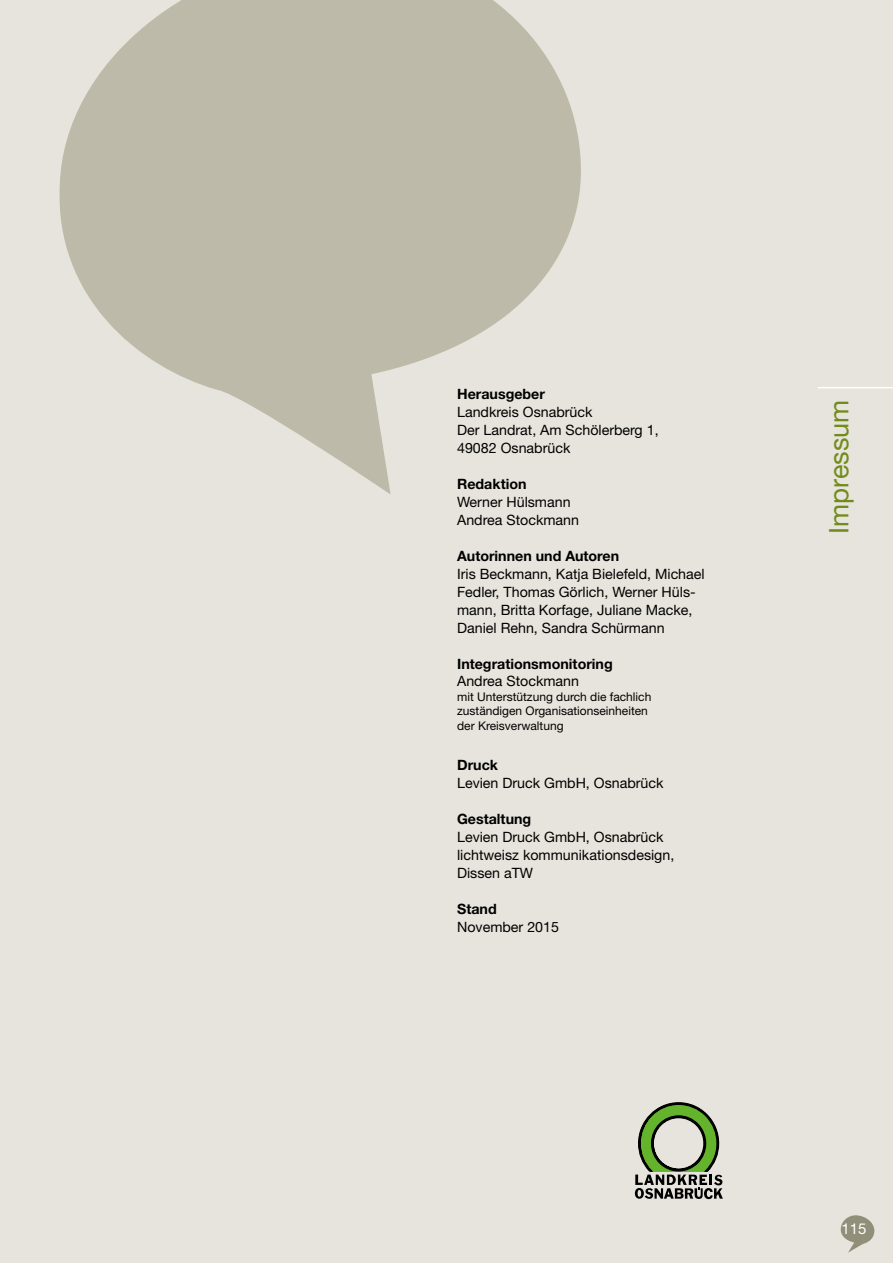
<style>
.page{position:relative;width:893px;height:1263px;background:#e6e4dc}
.page>*{position:absolute;margin:0;border:0;box-sizing:border-box;transform-origin:0 0}
.t1{font:27px "Helvetica Neue LT Std";color:#718c1a}
.t2{font:15px "Helvetica Neue LT Std";color:#fff}
.t3{font:14.25px/18px "Helvetica Neue LT Std";color:#000}
.t4{font:700 14.25px "Helvetica Neue LT Std";color:#000}
.t5{font:12px/14.4px "Helvetica Neue LT Std";color:#000}
</style>
<div class="page">
<hr style="left:818px;top:387px;width:75px;height:1px;background:#fff">
<svg style="left:635px;top:1102px;width:88px;height:97px"></svg>
<svg style="left:59px;top:0;width:522px;height:494px;fill:#bebaa9"></svg>
<svg style="left:840px;top:1215px;width:35px;height:38px"></svg>
<p class="t4" style="left:457px;top:385px;width:89px">Herausgeber</p>
<p class="t3" style="left:457px;top:403px;width:203px">Landkreis Osnabrück<br>Der Landrat, Am Schölerberg 1,<br>49082 Osnabrück</p>
<p class="t4" style="left:457px;top:475px;width:71px">Redaktion</p>
<p class="t3" style="left:457px;top:493px;width:123px">Werner Hülsmann<br>Andrea Stockmann</p>
<p class="t4" style="left:457px;top:547px;width:164px">Autorinnen und Autoren</p>
<p class="t3" style="left:457px;top:565px;width:249px">Iris Beckmann, Katja Bielefeld, Michael Fedler, Thomas Görlich, Werner Hüls&shy;mann, Britta Korfage, Juliane Macke, Daniel Rehn, Sandra Schürmann</p>
<p class="t4" style="left:457px;top:655px;width:157px">Integrationsmonitoring</p>
<p class="t3" style="left:457px;top:672px;width:123px">Andrea Stockmann</p>
<p class="t5" style="left:457px;top:689px;width:196px">mit Unterstützung durch die fachlich zuständigen Organisationseinheiten der Kreisverwaltung</p>
<p class="t4" style="left:457px;top:756px;width:42px">Druck</p>
<p class="t3" style="left:457px;top:774px;width:208px">Levien Druck GmbH, Osnabrück</p>
<p class="t4" style="left:457px;top:810px;width:76px">Gestaltung</p>
<p class="t3" style="left:457px;top:828px;width:219px">Levien Druck GmbH, Osnabrück lichtweisz kommunikationsdesign,<br>Dissen aTW</p>
<p class="t4" style="left:457px;top:900px;width:41px">Stand</p>
<p class="t3" style="left:457px;top:918px;width:103px">November 2015</p>
<h1 class="t1" style="left:823px;top:534px;width:136px;rotate:-90deg">Impressum</h1>
<p class="t2" style="left:841px;top:1220px;width:27px">115</p>
</div>
